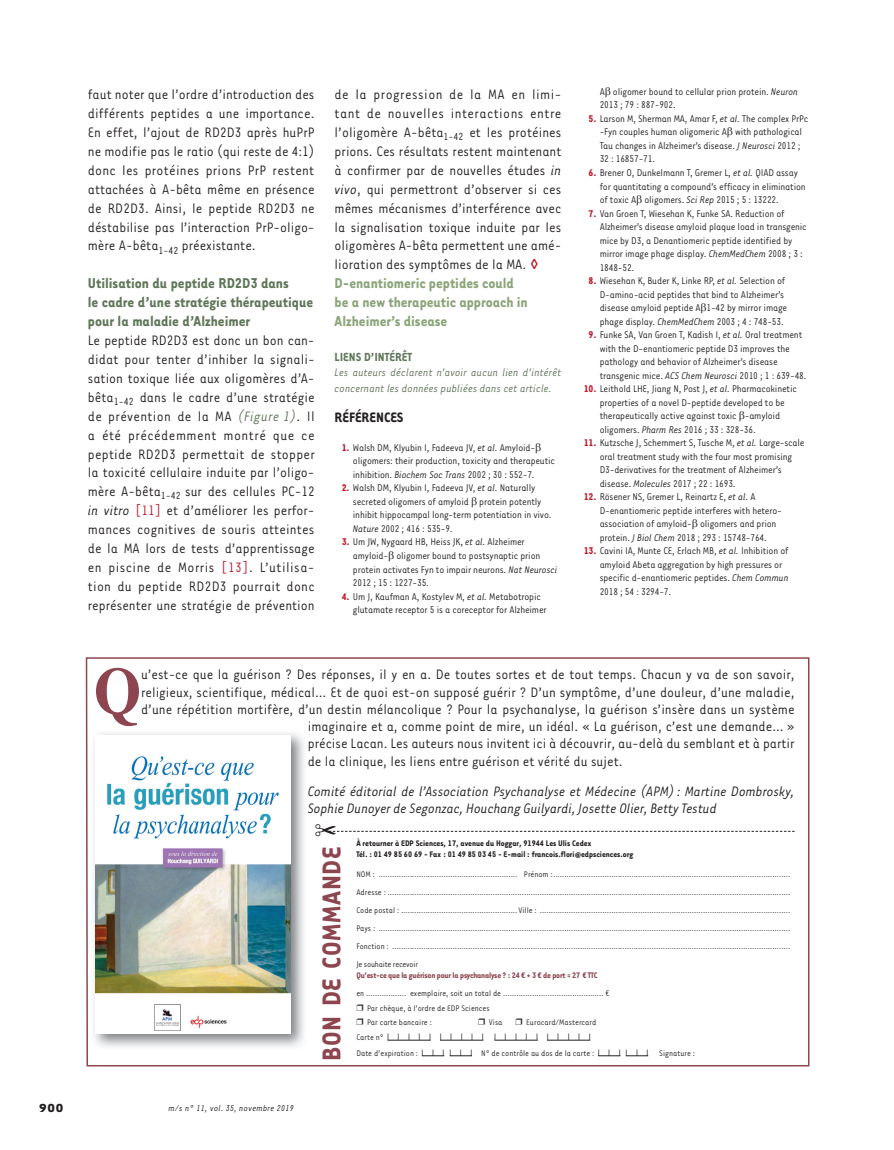
<style>
.page{position:relative;width:894px;height:1150px;background:#fff}
.page>*{position:absolute;margin:0;border:0;box-sizing:border-box;transform-origin:0 0}
.t1{font:700 67.8px "Times New Roman";color:#8d454f;scale:.9 1}
.t2{font:700 29.7px "Tarzana Narrow";letter-spacing:.025em;color:#8d454f}
.t3{font:700 16.5px/18.9px "Tarzana Narrow";color:#5f7659}
.t4{font:700 16.5px/18.9px "Tarzana Narrow";color:#8ba479}
.t5{font:15.75px/18.9px "Tarzana Narrow";color:#231f20;text-align:justify}
.t6{font:italic 15.75px/17.2px "Tarzana Narrow";letter-spacing:-.01em;color:#231f20}
.t7{font:700 15.75px "Tarzana Narrow";color:#231f20}
.t8{font:700 13.5px "Tarzana Narrow";color:#5f7659}
.t9{font:700 13.5px "Tarzana Wide";color:#231f20}
.t10{font:italic 12.45px/15.9px "Tarzana Narrow";color:#5f7659}
.t11{font:11.25px/13.5px "Tarzana Narrow";letter-spacing:-.015em;color:#231f20}
.t12{font:italic 9.75px "Tarzana Narrow";letter-spacing:.025em;color:#231f20}
.t13{font:9.3px/17.9px "Tarzana Narrow";color:#231f20}
.t14{font:700 9.3px/10.9px "Tarzana Narrow";color:#231f20}
.t15{font:700 9.3px "Tarzana Narrow";letter-spacing:-.02em;color:#8d454f}
.s1{font-style:italic;color:#5f7659}
.s2{font-style:italic}
.s3{color:#bf182a}
.s4{font-weight:700;color:#c11527}
</style>
<div class="page">
<svg style="left:85px;top:657px;width:725px;height:409px"></svg>
<svg style="left:315px;top:823px;width:479px;height:12px"></svg>
<p class="t5" style="left:88px;top:84px;width:228px">faut noter que l’ordre d’introduction des différents peptides a une importance.<br>En effet, l’ajout de RD2D3 après huPrP ne modifie pas le ratio (qui reste de 4:1) donc les protéines prions PrP restent attachées à A-bêta même en présence de RD2D3. Ainsi, le peptide RD2D3 ne déstabilise pas l’interaction PrP-oligo&shy;mère A-bêta<sub>1-42</sub> préexistante.</p>
<h3 class="t3" style="left:88px;top:273px;width:227px">Utilisation du peptide RD2D3 dans<br>le cadre d’une stratégie thérapeutique pour la maladie d’Alzheimer</h3>
<p class="t5" style="left:88px;top:330px;width:228px">Le peptide RD2D3 est donc un bon can&shy;didat pour tenter d’inhiber la signali&shy;sation toxique liée aux oligomères d’A&shy;bêta<sub>1-42</sub> dans le cadre d’une stratégie de prévention de la MA <span class="s1">(Figure 1)</span>. Il a été précédemment montré que ce peptide RD2D3 permettait de stopper la toxicité cellulaire induite par l’oligo&shy;mère A-bêta<sub>1-42</sub> sur des cellules PC-12 <span class="s2">in vitro</span> <span class="s3">[11]</span> et d’améliorer les perfor&shy;mances cognitives de souris atteintes de la MA lors de tests d’apprentissage en piscine de Morris <span class="s3">[13]</span>. L’utilisa&shy;tion du peptide RD2D3 pourrait donc représenter une stratégie de prévention</p>
<p class="t5" style="left:334px;top:84px;width:228px">de la progression de la MA en limi&shy;tant de nouvelles interactions entre l’oligomère A-bêta<sub>1-42</sub> et les protéines prions. Ces résultats restent maintenant à confirmer par de nouvelles études <span class="s2">in vivo</span>, qui permettront d’observer si ces mêmes mécanismes d’interférence avec la signalisation toxique induite par les oligomères A-bêta permettent une amé&shy;lioration des symptômes de la MA.</p>
<h3 class="t4" style="left:334px;top:273px;width:195px">D-enantiomeric peptides could be a new therapeutic approach in<br>Alzheimer’s disease</h3>
<p class="t8" style="left:334px;top:348px;width:79px">LIENS D’INTÉ RÊ T</p>
<p class="t10" style="left:334px;top:364px;width:228px">Les auteurs dé clarent n’avoir aucun lien d’inté rê t concernant les donné es publié es dans cet article.</p>
<h3 class="t7" style="left:334px;top:407px;width:70px">RÉFÉRENCES</h3>
<p class="t11" style="left:353px;top:440px;width:204px;text-indent:-11px"><span class="s4">1.</span> Walsh DM, Klyubin I, Fadeeva JV, <span class="s2">et al.</span> Amyloid&shy;oligomers: their production, toxicity and therapeutic inhibition. <span class="s2">Biochem Soc Trans</span> 2002 ; 30 : 552-7.</p>
<p class="t11" style="left:353px;top:480px;width:200px;text-indent:-11px"><span class="s4">2.</span> Walsh DM, Klyubin I, Fadeeva JV, <span class="s2">et al.</span> Naturally secreted oligomers of amyloid protein potently inhibit hippocampal long-term potentiation in vivo.<br><span class="s2">Nature</span> 2002 ; 416 : 535-9.</p>
<p class="t11" style="left:353px;top:534px;width:206px;text-indent:-11px"><span class="s4">3.</span> Um JW, Nygaard HB, Heiss JK, <span class="s2">et al.</span> Alzheimer amyloid- oligomer bound to postsynaptic prion protein activates Fyn to impair neurons. <span class="s2">Nat Neurosci </span>2012 ; 15 : 1227-35.</p>
<p class="t11" style="left:353px;top:588px;width:195px;text-indent:-11px"><span class="s4">4.</span> Um J, Kaufman A, Kostylev M, <span class="s2">et al.</span> Metabotropic glutamate receptor 5 is a coreceptor for Alzheimer</p>
<p class="t11" style="left:599px;top:84px;width:200px">A oligomer bound to cellular prion protein. <span class="s2">Neuron<br></span>2013 ; 79 : 887-902.</p>
<p class="t11" style="left:599px;top:111px;width:210px;text-indent:-11px"><span class="s4">5.</span> Larson M, Sherman MA, Amar F, <span class="s2">et al.</span> The complex PrPc -Fyn couples human oligomeric A with pathological Tau changes in Alzheimer’s disease. <span class="s2">J Neurosci</span> 2012 ; 32 : 16857-71.</p>
<p class="t11" style="left:599px;top:165px;width:207px;text-indent:-11px"><span class="s4">6.</span> Brener O, Dunkelmann T, Gremer L, <span class="s2">et al.</span> QIAD assay for quantitating a compound’s efficacy in elimination of toxic A oligomers. <span class="s2">Sci Rep</span> 2015 ; 5 : 13222.</p>
<p class="t11" style="left:599px;top:206px;width:208px;text-indent:-11px"><span class="s4">7.</span> Van Groen T, Wiesehan K, Funke SA. Reduction of Alzheimer’s disease amyloid plaque load in transgenic mice by D3, a Denantiomeric peptide identified by mirror image phage display. <span class="s2">ChemMedChem</span> 2008 ; 3 :<br>1848-52.</p>
<p class="t11" style="left:599px;top:273px;width:189px;text-indent:-11px"><span class="s4">8.</span> Wiesehan K, Buder K, Linke RP, <span class="s2">et al.</span> Selection of D-amino-acid peptides that bind to Alzheimer’s disease amyloid peptide A 1-42 by mirror image phage display. <span class="s2">ChemMedChem</span> 2003 ; 4 : 748-53.</p>
<p class="t11" style="left:599px;top:327px;width:208px;text-indent:-11px"><span class="s4">9.</span> Funke SA, Van Groen T, Kadish I, <span class="s2">et al.</span> Oral treatment with the D-enantiomeric peptide D3 improves the pathology and behavior of Alzheimer’s disease transgenic mice. <span class="s2">ACS Chem Neurosci</span> 2010 ; 1 : 639-48.</p>
<p class="t11" style="left:599px;top:381px;width:199px;text-indent:-16px"><span class="s4">10.</span> Leithold LHE, Jiang N, Post J, <span class="s2">et al.</span> Pharmacokinetic properties of a novel D-peptide developed to be therapeutically active against toxic -amyloid oligomers. <span class="s2">Pharm Res</span> 2016 ; 33 : 328-36.</p>
<p class="t11" style="left:599px;top:435px;width:206px;text-indent:-16px"><span class="s4">11.</span> Kutzsche J, Schemmert S, Tusche M, <span class="s2">et al.</span> Large-scale oral treatment study with the four most promising D3-derivatives for the treatment of Alzheimer’s disease. <span class="s2">Molecules</span> 2017 ; 22 : 1693.</p>
<p class="t11" style="left:599px;top:489px;width:184px;text-indent:-16px"><span class="s4">12.</span> Rösener NS, Gremer L, Reinartz E, <span class="s2">et al.</span> A D-enantiomeric peptide interferes with hetero&shy;association of amyloid- oligomers and prion protein. <span class="s2">J Biol Chem</span> 2018 ; 293 : 15748-764.</p>
<p class="t11" style="left:599px;top:543px;width:190px;text-indent:-16px"><span class="s4">13.</span> Cavini IA, Munte CE, Erlach MB, <span class="s2">et al.</span> Inhibition of amyloid Abeta aggregation by high pressures or specific d-enantiomeric peptides. <span class="s2">Chem Commun </span>2018 ; 54 : 3294-7.</p>
<h1 class="t1" style="left:94px;top:642px;width:54px">Q</h1>
<h3 class="t5" style="left:141px;top:664px;width:654px">u’est-ce que la guérison ? Des réponses, il y en a. De toutes sortes et de tout temps. Chacun y va de son savoir,</h3>
<h3 class="t5" style="left:141px;top:681px;width:655px">religieux, scientifique, médical... Et de quoi est-on supposé guérir ? D’un symptôme, d’une douleur, d’une maladie,</h3>
<h3 class="t5" style="left:141px;top:698px;width:655px">d’une répétition mortifère, d’un destin mélancolique ? Pour la psychanalyse, la guérison s’insère dans un système</h3>
<h3 class="t5" style="left:308px;top:716px;width:488px">imaginaire et a, comme point de mire, un idéal. « La guérison, c’est une demande... »</h3>
<h3 class="t5" style="left:308px;top:733px;width:488px">précise Lacan. Les auteurs nous invitent ici à découvrir, au-delà du semblant et à partir</h3>
<h3 class="t5" style="left:308px;top:750px;width:316px">de la clinique, les liens entre guérison et vérité du sujet.</h3>
<h3 class="t6" style="left:308px;top:781px;width:488px">Comité éditorial de l’Association Psychanalyse et Médecine (APM) : Martine Dombrosky,<br>Sophie Dunoyer de Segonzac, Houchang Guilyardi, Josette Olier, Betty Testud</h3>
<h2 class="t2" style="left:313px;top:1060px;width:215px;rotate:-90deg">BON DE COMMANDE</h2>
<p class="t14" style="left:356px;top:837px;width:278px">À retourner à EDP Sciences, 17, avenue du Hoggar, 91944 Les Ulis Cedex<br>Tél. : 01 49 85 60 69 - Fax : 01 49 85 03 45 - E-mail : francois.flori@edpsciences.org</p>
<p class="t13" style="left:356px;top:865px;width:435px;text-align:justify">NOM : .............................................................. Prénom : ..........................................................................................................<br>Adresse : ....................................................................................................................................................................................<br>Code postal : .................................................... Ville : ................................................................................................................<br>Pays : ........................................................................................................................................................................................<br>Fonction : ..................................................................................................................................................................................<br>Je souhaite recevoir</p>
<p class="t15" style="left:356px;top:969px;width:243px">Qu’est-ce que la guérison pour la psychanalyse ? : 24 € + 3 € de port = 27 € TTC</p>
<p class="t13" style="left:356px;top:984px;width:254px;line-height:15.6px">en .................. exemplaire, soit un total de ............................................. € ❒ Par chèque, à l’ordre de EDP Sciences</p>
<p class="t13" style="left:356px;top:1012px;width:77px">❒ Par carte bancaire :</p>
<p class="t13" style="left:478px;top:1012px;width:26px">❒ Visa</p>
<p class="t13" style="left:356px;top:1013px;width:340px;line-height:15.6px;text-indent:159px">❒ Eurocard/Mastercard<br>Carte n° ❘ ❘ ❘ ❘ ❘ ❘ ❘ ❘ ❘ ❘ ❘ ❘ ❘ ❘ ❘ ❘ ❘ ❘ ❘ ❘<br>Date d’expiration : ❘ ❘ ❘ ❘ ❘ ❘ N° de contrôle au dos de la carte : ❘ ❘ ❘ ❘ ❘ ❘ Signature :</p>
<p class="t9" style="left:39px;top:1098px;width:26px">900</p>
<p class="t12" style="left:169px;top:1101px;width:127px">m/s n° 11, vol. 35, novembre 2019</p>
</div>
